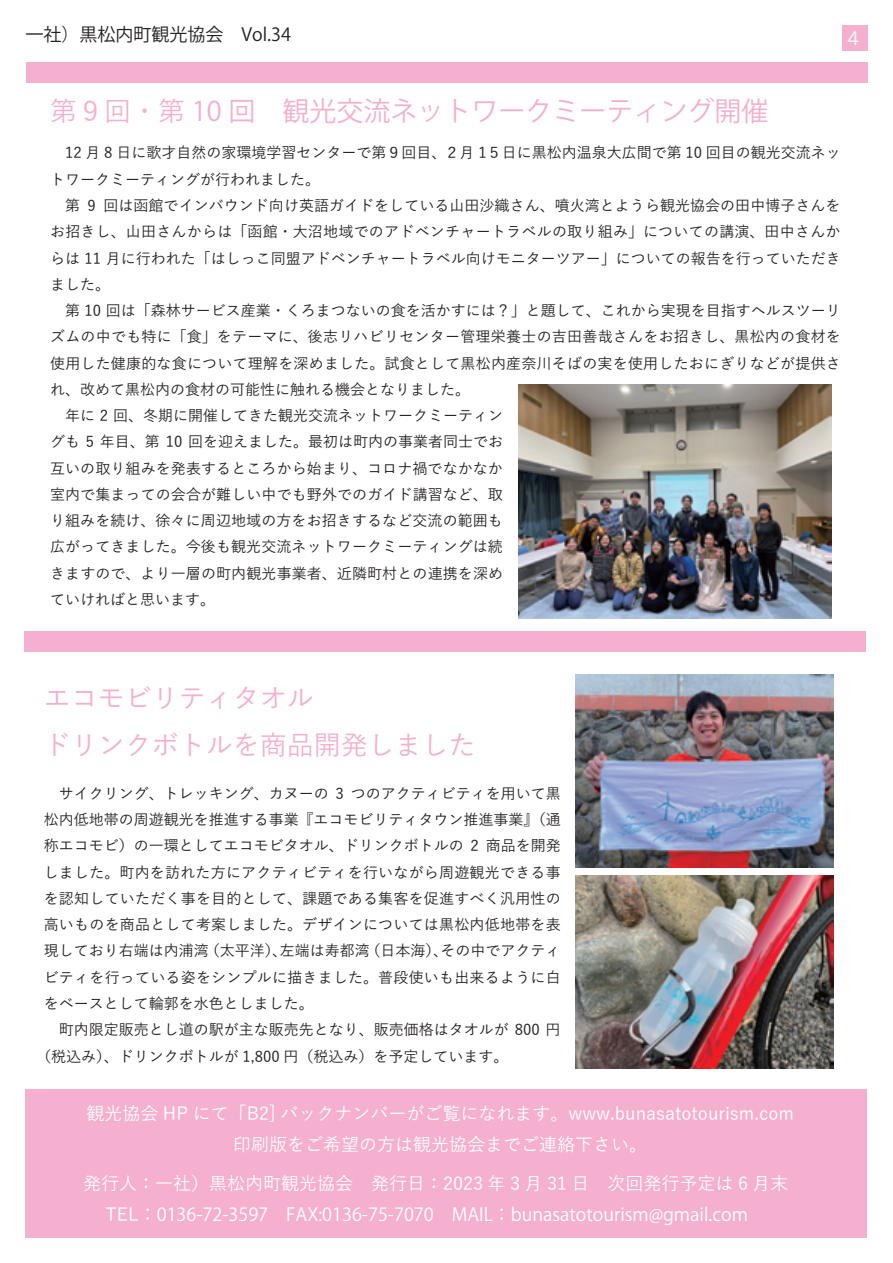
<style>
.page{position:relative;width:893px;height:1263px;background:#fff}
.page>*{position:absolute;margin:0;border:0;box-sizing:border-box;transform-origin:0 0}
.t1{font:27px "Koz Go Pr 6 N";color:#f5afcf}
.t2{font:500 27px/47.2px "Yu Go";color:#f5afcf}
.t3{font:500 18px/31.5px "Yu Go";color:#fff;text-align:center}
.t4{font:18px "Koz Go Pr 6 N";color:#fff}
.t5{font:18px "Koz Go Pr 6 N";color:#231f20}
.t6{font:500 15px/26.2px "Yu Go";letter-spacing:.005em;color:#231f20}
.s1{font-family:"Yu Go";font-weight:500}
</style>
<div class="page">
<div style="left:26px;top:63px;width:841px;height:20px;background:#f5afcf"></div>
<div style="left:25px;top:632px;width:841px;height:20px;background:#f5afcf"></div>
<div style="left:842px;top:26px;width:25px;height:25px;background:#f5afcf"></div>
<div style="left:26px;top:1089px;width:841px;height:148px;background:#f5afcf"></div>
<img style="left:576px;top:674px;width:258px;height:194px">
<img style="left:576px;top:875px;width:258px;height:194px">
<img style="left:518px;top:385px;width:314px;height:233px">
<p class="t5" style="left:26px;top:24px;width:267px">一社）黒松内町観光協会　Vol.34</p>
<p class="t4" style="left:844px;top:28px;width:19px">４</p>
<h1 class="t1" style="left:50px;top:96px;width:720px"><span class="s1">第９回・第</span> 10 回　観光交流ネットワークミーティング開催</h1>
<p class="t6" style="left:50px;top:138px;width:792px">　12 月 8 日に歌才自然の家環境学習センターで第９回目、２月 1５日に黒松内温泉大広間で第 10 回目の観光交流ネットワークミーティングが行われました。<br>　第 9 回は函館でインバウンド向け英語ガイドをしている山田沙織さん、噴火湾とようら観光協会の田中博子さんをお招きし、山田さんからは「函館・大沼地域でのアドベンチャートラベルの取り組み」についての講演、田中さんからは 11 月に行われた「はしっこ同盟アドベンチャートラベル向けモニターツアー」についての報告を行っていただきました。<br>　第 10 回は「森林サービス産業・くろまつないの食を活かすには？」と題して、これから実現を目指すヘルスツーリズムの中でも特に「食」をテーマに、後志リハビリセンター管理栄養士の吉田善哉さんをお招きし、黒松内の食材を使用した健康的な食について理解を深めました。試食として黒松内産奈川そばの実を使用したおにぎりなどが提供され、改めて黒松内の食材の可能性に触れる機会となりました。<br>　年に 2 回、冬期に開催してきた観光交流ネットワークミーティン<br>グも 5 年目、第 10 回を迎えました。最初は町内の事業者同士でお<br>互いの取り組みを発表するところから始まり、コロナ禍でなかなか<br>室内で集まっての会合が難しい中でも野外でのガイド講習など、取<br>り組みを続け、徐々に周辺地域の方をお招きするなど交流の範囲も<br>広がってきました。今後も観光交流ネットワークミーティングは続<br>きますので、より一層の町内観光事業者、近隣町村との連携を深め<br>ていければと思います。</p>
<h1 class="t2" style="left:44px;top:671px;width:434px">エコモビリティタオル<br>ドリンクボトルを商品開発しました</h1>
<p class="t6" style="left:44px;top:778px;width:518px">　サイクリング、トレッキング、カヌーの 3 つのアクティビティを用いて黒</p>
<p class="t6" style="left:44px;top:805px;width:518px">松内低地帯の周遊観光を推進する事業『エコモビリティタウン推進事業』（通</p>
<p class="t6" style="left:44px;top:831px;width:518px">称エコモビ）の一環としてエコモビタオル、ドリンクボトルの 2 商品を開発</p>
<p class="t6" style="left:44px;top:857px;width:518px">しました。町内を訪れた方にアクティビティを行いながら周遊観光できる事</p>
<p class="t6" style="left:44px;top:883px;width:518px">を認知していただく事を目的として、課題である集客を促進すべく汎用性の</p>
<p class="t6" style="left:44px;top:910px;width:518px">高いものを商品として考案しました。デザインについては黒松内低地帯を表</p>
<p class="t6" style="left:44px;top:936px;width:518px">現しており右端は内浦湾（太平洋）、左端は寿都湾（日本海）、その中でアクティ</p>
<p class="t6" style="left:44px;top:962px;width:518px">ビティを行っている姿をシンプルに描きました。普段使いも出来るように白</p>
<p class="t6" style="left:44px;top:988px;width:272px">をベースとして輪郭を水色としました。</p>
<p class="t6" style="left:44px;top:1015px;width:518px">　町内限定販売とし道の駅が主な販売先となり、販売価格はタオルが 800 円</p>
<p class="t6" style="left:36px;top:1041px;width:474px">（税込み）、ドリンクボトルが 1,800 円（税込み）を予定しています。</p>
<p class="t3" style="left:86px;top:1095px;width:727px">観光協会 HP にて「B2] バックナンバーがご覧になれます。www.bunasatotourism.com　印刷版をご希望の方は観光協会までご連絡下さい。　</p>
<p class="t3" style="left:83px;top:1165px;width:707px">発行人：一社）黒松内町観光協会　発行日：2023 年 3 月 31 日　次回発行予定は 6 月末</p>
<p class="t4" style="left:106px;top:1204px;width:644px"><span class="s1">TEL</span>：0136-72-3597　FAX:0136-75-7070　MAIL：bunasatotourism@gmail.com</p>
</div>
